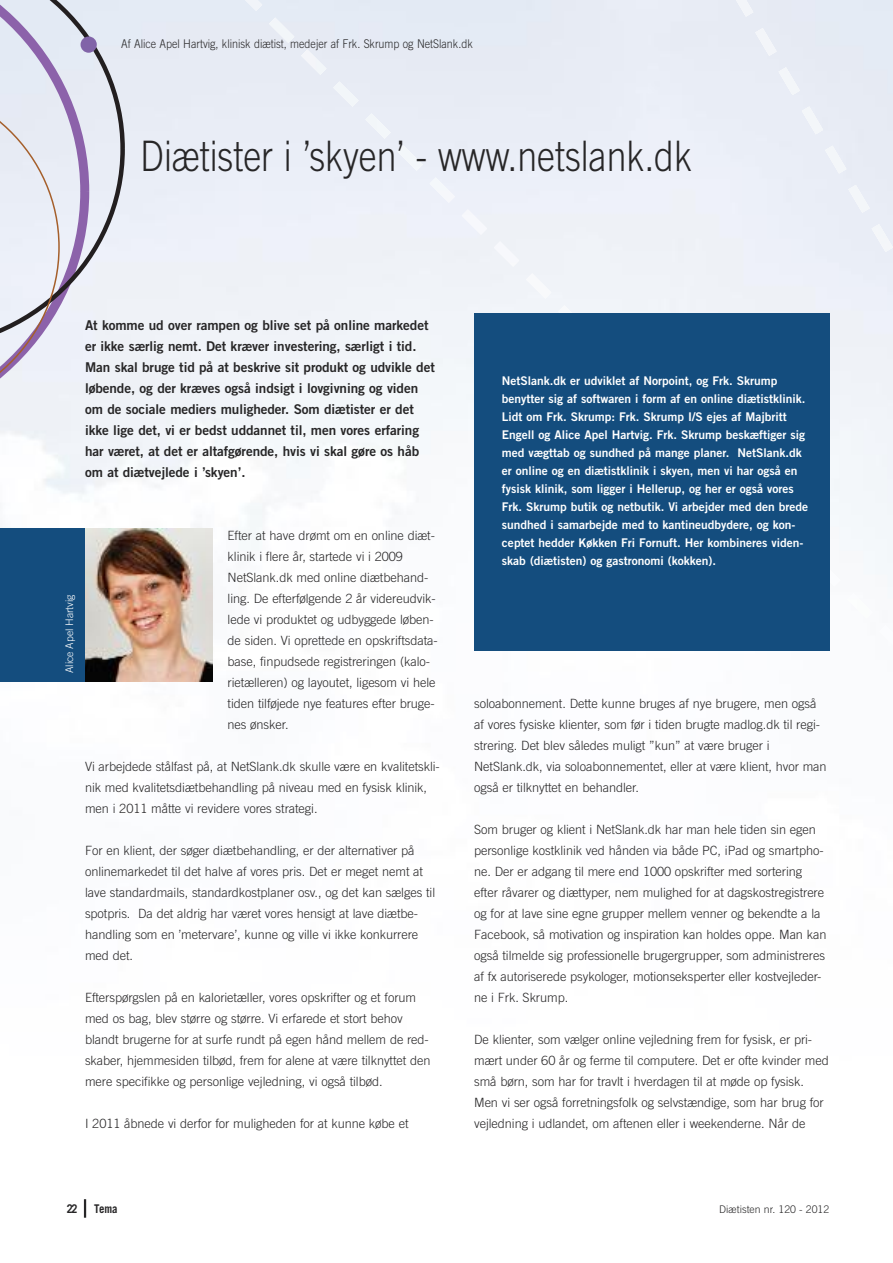
<style>
.page{position:relative;width:893px;height:1263px;background:#fff}
.page>*{position:absolute;margin:0;border:0;box-sizing:border-box;transform-origin:0 0}
.t1{font:300 42px "Trade Gothic";color:#272627;scale:.85 1}
.t2{font:13.5px/21px "Trade Gothic Bold Two";letter-spacing:-.005em;color:#272627}
.t3{font:300 12.75px/21px "Trade Gothic";letter-spacing:-.005em;color:#272627}
.t4{font:12px/18px "Trade Gothic Bold Two";color:#fff}
.t5{font:300 12px "Trade Gothic";color:#272627;scale:.9 1}
.t6{font:700 12px "Trade Gothic";letter-spacing:-.025em;color:#272627;scale:.9 1}
.t7{font:300 10.5px "Trade Gothic";color:#272627}
.t8{font:300 10.5px "Trade Gothic";letter-spacing:-.005em;color:#fff}
</style>
<div class="page">
<img style="left:0;top:0;width:830px;height:1218px">
<img style="left:244px;top:0;width:649px;height:646px">
<div style="left:0;top:528px;width:85px;height:153px;background:#144d7e"></div>
<div style="left:474px;top:313px;width:355px;height:337px;background:#144d7e"></div>
<img style="left:85px;top:528px;width:128px;height:153px">
<svg style="left:0;top:0;width:125px;height:414px;background:#dcdce8"></svg>
<svg style="left:84px;top:1199px;width:2px;height:19px"></svg>
<div style="left:81px;top:36px;width:16px;height:17px;background:#8164a8;border-radius:50%"></div>
<p class="t5" style="left:121px;top:39px;width:392px">Af Alice Apel Hartvig, klinisk diætist, medejer af Frk. Skrump og NetSlank.dk</p>
<h1 class="t1" style="left:140px;top:140px;width:650px">Diætister i ’skyen’ - www.netslank.dk</h1>
<p class="t2" style="left:85px;top:316px;width:351px">At komme ud over rampen og blive set på online markedet er ikke særlig nemt. Det kræver investering, særligt i tid.<br>Man skal bruge tid på at beskrive sit produkt og udvikle det løbende, og der kræves også indsigt i lovgivning og viden om de sociale mediers muligheder. Som diætister er det ikke lige det, vi er bedst uddannet til, men vores erfaring har været, at det er altafgørende, hvis vi skal gøre os håb om at diætvejlede i ’skyen’.</p>
<p class="t8" style="left:66px;top:673px;width:80px;rotate:-90deg">Alice Apel Hartvig</p>
<p class="t3" style="left:228px;top:526px;width:212px">Efter at have drømt om en online diæt&shy;klinik i flere år, startede vi i 2009<br>NetSlank.dk med online diætbehand&shy;ling. De efterfølgende 2 år videreudvik&shy;lede vi produktet og udbyggede løben&shy;de siden. Vi oprettede en opskriftsdata&shy;base, finpudsede registreringen (kalo&shy;rietælleren) og layoutet, ligesom vi hele tiden tilføjede nye features efter bruge&shy;nes ønsker.</p>
<p class="t3" style="left:85px;top:757px;width:356px">Vi arbejdede stålfast på, at NetSlank.dk skulle være en kvalitetskli&shy;nik med kvalitetsdiætbehandling på niveau med en fysisk klinik, men i 2011 måtte vi revidere vores strategi.</p>
<p class="t3" style="left:85px;top:841px;width:352px">For en klient, der søger diætbehandling, er der alternativer på onlinemarkedet til det halve af vores pris. Det er meget nemt at lave standardmails, standardkostplaner osv., og det kan sælges til spotpris. Da det aldrig har været vores hensigt at lave diætbe&shy;handling som en ’metervare’, kunne og ville vi ikke konkurrere med det.</p>
<p class="t3" style="left:85px;top:988px;width:347px">Efterspørgslen på en kalorietæller, vores opskrifter og et forum med os bag, blev større og større. Vi erfarede et stort behov blandt brugerne for at surfe rundt på egen hånd mellem de red&shy;skaber, hjemmesiden tilbød, frem for alene at være tilknyttet den mere specifikke og personlige vejledning, vi også tilbød.</p>
<p class="t3" style="left:85px;top:1114px;width:325px">I 2011 åbnede vi derfor for muligheden for at kunne købe et</p>
<p class="t4" style="left:502px;top:373px;width:308px">NetSlank.dk er udviklet af Norpoint, og Frk. Skrump benytter sig af softwaren i form af en online diætistklinik.<br>Lidt om Frk. Skrump: Frk. Skrump I/S ejes af Majbritt Engell og Alice Apel Hartvig. Frk. Skrump beskæftiger sig med vægttab og sundhed på mange planer. NetSlank.dk er online og en diætistklinik i skyen, men vi har også en fysisk klinik, som ligger i Hellerup, og her er også vores Frk. Skrump butik og netbutik. Vi arbejder med den brede sundhed i samarbejde med to kantineudbydere, og kon&shy;ceptet hedder Køkken Fri Fornuft. Her kombineres viden&shy;skab (diætisten) og gastronomi (kokken).</p>
<p class="t3" style="left:474px;top:694px;width:354px">soloabonnement. Dette kunne bruges af nye brugere, men også af vores fysiske klienter, som før i tiden brugte madlog.dk til regi&shy;strering. Det blev således muligt ”kun” at være bruger i NetSlank.dk, via soloabonnementet, eller at være klient, hvor man også er tilknyttet en behandler.</p>
<p class="t3" style="left:474px;top:820px;width:354px">Som bruger og klient i NetSlank.dk har man hele tiden sin egen personlige kostklinik ved hånden via både PC, iPad og smartpho&shy;ne. Der er adgang til mere end 1000 opskrifter med sortering efter råvarer og diættyper, nem mulighed for at dagskostregistrere og for at lave sine egne grupper mellem venner og bekendte a la Facebook, så motivation og inspiration kan holdes oppe. Man kan også tilmelde sig professionelle brugergrupper, som administreres af fx autoriserede psykologer, motionseksperter eller kostvejleder&shy;ne i Frk. Skrump.</p>
<p class="t3" style="left:474px;top:1030px;width:356px">De klienter, som vælger online vejledning frem for fysisk, er pri&shy;mært under 60 år og ferme til computere. Det er ofte kvinder med små børn, som har for travlt i hverdagen til at møde op fysisk.<br>Men vi ser også forretningsfolk og selvstændige, som har brug for vejledning i udlandet, om aftenen eller i weekenderne. Når de</p>
<p class="t6" style="left:67px;top:1205px;width:14px">22</p>
<p class="t6" style="left:94px;top:1205px;width:28px">Tema</p>
<p class="t7" style="left:719px;top:1205px;width:111px">Diætisten nr. 120 - 2012</p>
</div>
